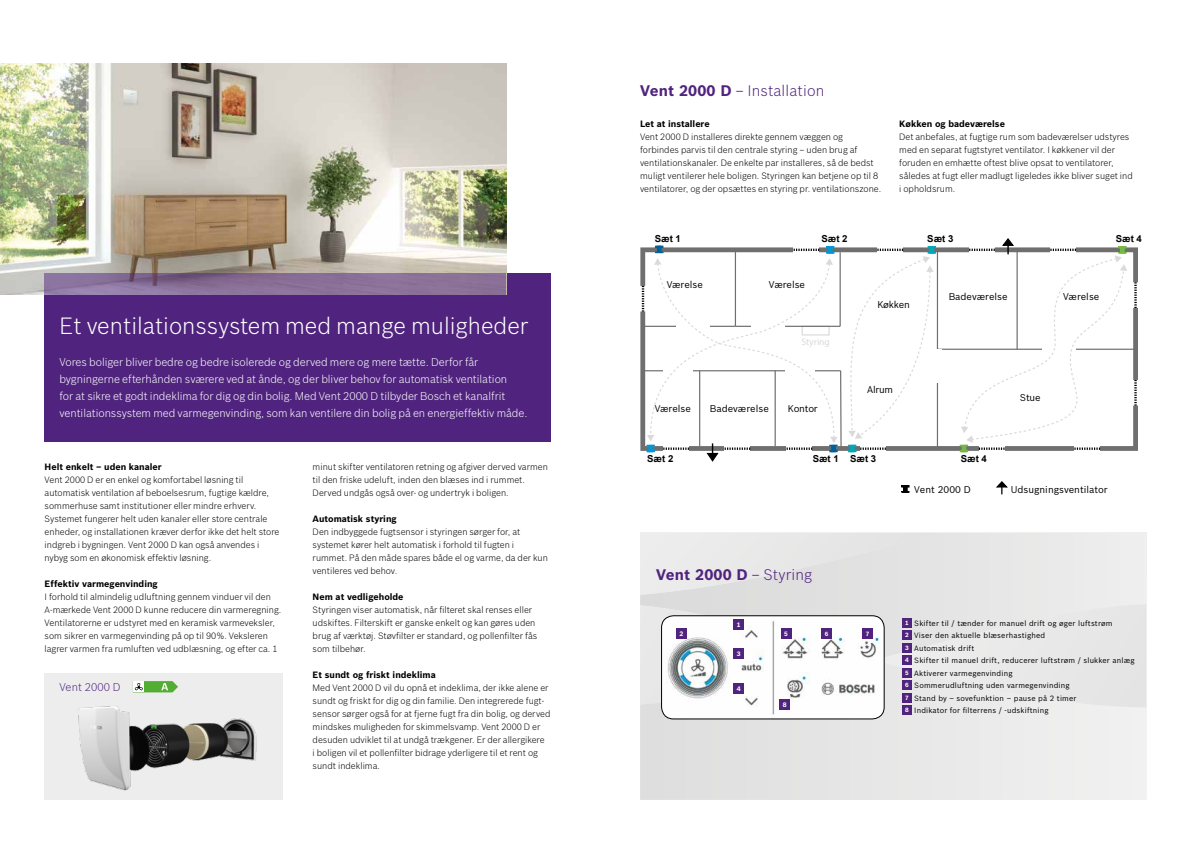
<style>
.page{position:relative;width:1191px;height:842px;background:#fff}
.page>*{position:absolute;margin:0;border:0;box-sizing:border-box;transform-origin:0 0}
.t1{font:300 23px "Bosch Sans";color:#fff}
.t2{font:300 15px "Bosch Sans";letter-spacing:.01em;color:#50247e}
.t3{font:700 15px "Bosch Sans";letter-spacing:.01em;color:#50247e}
.t4{font:300 11px/17px "Bosch Sans";letter-spacing:-.005em;color:#fff}
.t5{font:300 11px "Bosch Sans";letter-spacing:.01em;color:#50247e}
.t6{font:9.6px "Bosch Sans";color:#000}
.t7{font:700 9.6px "Arial";color:#000}
.t8{font:9.6px "Myriad Pro";color:#dadada}
.t9{font:300 9px/13px "Bosch Sans";color:#000}
.t10{font:700 9px "Bosch Sans";color:#000}
.t11{font:7.5px/12.5px "Bosch Sans";letter-spacing:.02em;color:#000}
.t12{font:700 6.4px "Bosch Sans";color:#fff}
.t13{font:700 6.3px "Bosch Sans";color:#fff}
.t14{font:700 6.2px "Bosch Sans";color:#fff}
.t15{font:700 6px "Bosch Sans";color:#fff}
.t16{font:700 5.9px "Bosch Sans";color:#fff}
.s1{font-weight:700}
.s2{font-weight:300}
.s3{font-weight:700;font-size:6px;color:#fff}
</style>
<div class="page">
<svg style="left:640px;top:533px;width:506px;height:71px;background:#e7e7e7"></svg>
<div style="left:640px;top:533px;width:300px;height:62px;background:#e6e6e6"></div>
<svg style="left:640px;top:707px;width:506px;height:93px;background:#e7e7e7"></svg>
<div style="left:640px;top:604px;width:506px;height:103px;background:#e7e7e7"></div>
<div style="left:45px;top:274px;width:506px;height:168px;background:#50247e"></div>
<img style="left:0;top:63px;width:506px;height:232px">
<img style="left:661px;top:616px;width:223px;height:103px">
<div style="left:661px;top:615px;width:223px;height:104px;border:1px solid #000;border-radius:12px"></div>
<div style="left:676px;top:628px;width:11px;height:11px;background:#50247e"></div>
<div style="left:781px;top:628px;width:10px;height:11px;background:#50247e"></div>
<div style="left:821px;top:628px;width:11px;height:10px;background:#50247e"></div>
<div style="left:862px;top:628px;width:10px;height:10px;background:#50247e"></div>
<div style="left:779px;top:699px;width:11px;height:11px;background:#50247e"></div>
<div style="left:733px;top:619px;width:11px;height:11px;background:#50247e"></div>
<div style="left:733px;top:649px;width:11px;height:10px;background:#50247e"></div>
<div style="left:733px;top:683px;width:11px;height:11px;background:#50247e"></div>
<svg style="left:45px;top:274px;width:461px;height:21px;background:#897098"></svg>
<div style="left:45px;top:674px;width:238px;height:126px;background:#ededed"></div>
<img style="left:78px;top:706px;width:179px;height:85px">
<div style="left:902px;top:618px;width:9px;height:9px;background:#50247e"></div>
<div style="left:902px;top:630px;width:9px;height:10px;background:#50247e"></div>
<div style="left:902px;top:643px;width:9px;height:9px;background:#50247e"></div>
<div style="left:902px;top:655px;width:9px;height:10px;background:#50247e"></div>
<div style="left:902px;top:668px;width:9px;height:9px;background:#50247e"></div>
<div style="left:902px;top:680px;width:9px;height:10px;background:#50247e"></div>
<div style="left:902px;top:693px;width:9px;height:9px;background:#50247e"></div>
<div style="left:902px;top:705px;width:9px;height:10px;background:#50247e"></div>
<hr style="left:937px;top:250px;width:1px;height:198px;background:#706f6f">
<hr style="left:937px;top:349px;width:199px;height:1px;background:#706f6f">
<div style="left:933px;top:350px;width:9px;height:33px;background:#fff"></div>
<svg style="left:1134px;top:282px;width:2px;height:26px"></svg>
<svg style="left:1134px;top:380px;width:2px;height:26px"></svg>
<svg style="left:901px;top:485px;width:8px;height:8px"></svg>
<svg style="left:996px;top:481px;width:12px;height:13px"></svg>
<svg style="left:642px;top:246px;width:294px;height:216px"></svg>
<svg style="left:959px;top:238px;width:168px;height:214px"></svg>
<svg style="left:133px;top:681px;width:45px;height:11px"></svg>
<h1 class="t1" style="left:60px;top:311px;width:470px">Et ventilationssystem med mange muligheder</h1>
<p class="t4" style="left:60px;top:354px;width:469px">Vores boliger bliver bedre og bedre isolerede og derved mere og mere tætte. Derfor får bygningerne efterhånden sværere ved at ånde, og der bliver behov for automatisk ventilation<br>for at sikre et godt indeklima for dig og din bolig. Med Vent 2000 D tilbyder Bosch et kanalfrit ventilationssystem med varmegenvinding, som kan ventilere din bolig på en energieffektiv måde.</p>
<p class="t10" style="left:45px;top:461px;width:118px">Helt enkelt – uden kanaler</p>
<p class="t9" style="left:45px;top:473px;width:236px">Vent 2000 D er en enkel og komfortabel løsning til automatisk ventilation af beboelsesrum, fugtige kældre, sommerhuse samt institutioner eller mindre erhverv.<br>Systemet fungerer helt uden kanaler eller store centrale enheder, og installationen kræver derfor ikke det helt store indgreb i bygningen. Vent 2000 D kan også anvendes i nybyg som en økonomisk effektiv løsning.</p>
<p class="t10" style="left:45px;top:578px;width:115px">Effektiv varmegenvinding</p>
<p class="t9" style="left:45px;top:590px;width:238px">I forhold til almindelig udluftning gennem vinduer vil den A-mærkede Vent 2000 D kunne reducere din varmeregning.<br>Ventilatorerne er udstyret med en keramisk varmeveksler, som sikrer en varmegenvinding på op til 90%. Veksleren lagrer varmen fra rumluften ved udblæsning, og efter ca. 1</p>
<p class="t5" style="left:60px;top:680px;width:62px">Vent 2000 D</p>
<p class="t9" style="left:313px;top:460px;width:237px">minut skifter ventilatoren retning og afgiver derved varmen til den friske udeluft, inden den blæses ind i rummet.<br>Derved undgås også over- og undertryk i boligen.</p>
<p class="t10" style="left:313px;top:513px;width:86px">Automatisk styring</p>
<p class="t9" style="left:313px;top:525px;width:237px">Den indbyggede fugtsensor i styringen sørger for, at systemet kører helt automatisk i forhold til fugten i rummet. På den måde spares både el og varme, da der kun ventileres ved behov.</p>
<p class="t10" style="left:313px;top:591px;width:92px">Nem at vedligeholde</p>
<p class="t9" style="left:313px;top:603px;width:226px">Styringen viser automatisk, når filteret skal renses eller udskiftes. Filterskift er ganske enkelt og kan gøres uden brug af værktøj. Støvfilter er standard, og pollenfilter fås som tilbehør.</p>
<p class="t10" style="left:313px;top:669px;width:125px">Et sundt og friskt indeklima</p>
<p class="t9" style="left:313px;top:681px;width:239px">Med Vent 2000 D vil du opnå et indeklima, der ikke alene er sundt og friskt for dig og din familie. Den integrerede fugt&shy;sensor sørger også for at fjerne fugt fra din bolig, og derved mindskes muligheden for skimmelsvamp. Vent 2000 D er desuden udviklet til at undgå trækgener. Er der allergikere<br>i boligen vil et pollenfilter bidrage yderligere til et rent og sundt indeklima.</p>
<h2 class="t2" style="left:640px;top:81px;width:186px"><span class="s1">Vent 2000 D</span> – Installation</h2>
<p class="t10" style="left:640px;top:118px;width:71px">Let at installere</p>
<p class="t9" style="left:640px;top:130px;width:243px">Vent 2000 D installeres direkte gennem væggen og forbindes parvis til den centrale styring – uden brug af ventilationskanaler. De enkelte par installeres, så de bedst muligt ventilerer hele boligen. Styringen kan betjene op til 8 ventilatorer, og der opsættes en styring pr. ventilationszone.</p>
<p class="t10" style="left:899px;top:118px;width:107px">Køkken og badeværelse</p>
<p class="t9" style="left:899px;top:130px;width:235px">Det anbefales, at fugtige rum som badeværelser udstyres med en separat fugtstyret ventilator. I køkkener vil der foruden en emhætte oftest blive opsat to ventilatorer, således at fugt eller madlugt ligeledes ikke bliver suget ind i opholdsrum.</p>
<p class="t7" style="left:654px;top:232px;width:28px">Sæt 1</p>
<p class="t7" style="left:821px;top:232px;width:28px">Sæt 2</p>
<p class="t7" style="left:927px;top:232px;width:28px">Sæt 3</p>
<p class="t7" style="left:1115px;top:232px;width:28px">Sæt 4</p>
<p class="t6" style="left:666px;top:279px;width:38px">Værelse</p>
<p class="t6" style="left:769px;top:279px;width:38px">Værelse</p>
<p class="t8" style="left:801px;top:335px;width:30px">Styring</p>
<p class="t6" style="left:654px;top:402px;width:38px">Værelse</p>
<p class="t6" style="left:710px;top:402px;width:60px">Badeværelse</p>
<p class="t6" style="left:788px;top:402px;width:32px">Kontor</p>
<p class="t6" style="left:877px;top:298px;width:34px">Køkken</p>
<p class="t6" style="left:867px;top:383px;width:27px">Alrum</p>
<p class="t6" style="left:948px;top:290px;width:60px">Badeværelse</p>
<p class="t6" style="left:1020px;top:392px;width:22px">Stue</p>
<p class="t7" style="left:647px;top:452px;width:28px">Sæt 2</p>
<p class="t7" style="left:812px;top:452px;width:65px">Sæt 1 Sæt 3</p>
<p class="t7" style="left:960px;top:452px;width:28px">Sæt 4</p>
<p class="t6" style="left:1063px;top:290px;width:38px">Værelse</p>
<h2 class="t3" style="left:656px;top:565px;width:157px">Vent 2000 D <span class="s2">– Styring</span></h2>
<p class="t13" style="left:736px;top:621px;width:5px">1</p>
<p class="t14" style="left:736px;top:650px;width:5px">3</p>
<p class="t12" style="left:736px;top:684px;width:5px">4</p>
<p class="t12" style="left:679px;top:630px;width:5px">2</p>
<p class="t14" style="left:784px;top:630px;width:5px">5</p>
<p class="t16" style="left:825px;top:630px;width:5px">6</p>
<p class="t15" style="left:866px;top:630px;width:5px">7</p>
<p class="t12" style="left:783px;top:701px;width:5px">8</p>
<p class="t6" style="left:914px;top:484px;width:58px">Vent 2000 D</p>
<p class="t6" style="left:1010px;top:484px;width:99px">Udsugningsventilator</p>
<p class="t11" style="left:905px;top:616px;width:231px"><span class="s3">1</span> Skifter til / tænder for manuel drift og øger luftstrøm<br><span class="s3">2</span> Viser den aktuelle blæserhastighed<br><span class="s3">3</span> Automatisk drift<br><span class="s3">4</span> Skifter til manuel drift, reducerer luftstrøm / slukker anlæg <span class="s3">5</span> Aktiverer varmegenvinding<br><span class="s3">6</span> Sommerudluftning uden varmegenvinding<br><span class="s3">7</span> Stand by – sovefunktion – pause på 2 timer<br><span class="s3">8</span> Indikator for filterrens / -udskiftning</p>
</div>
